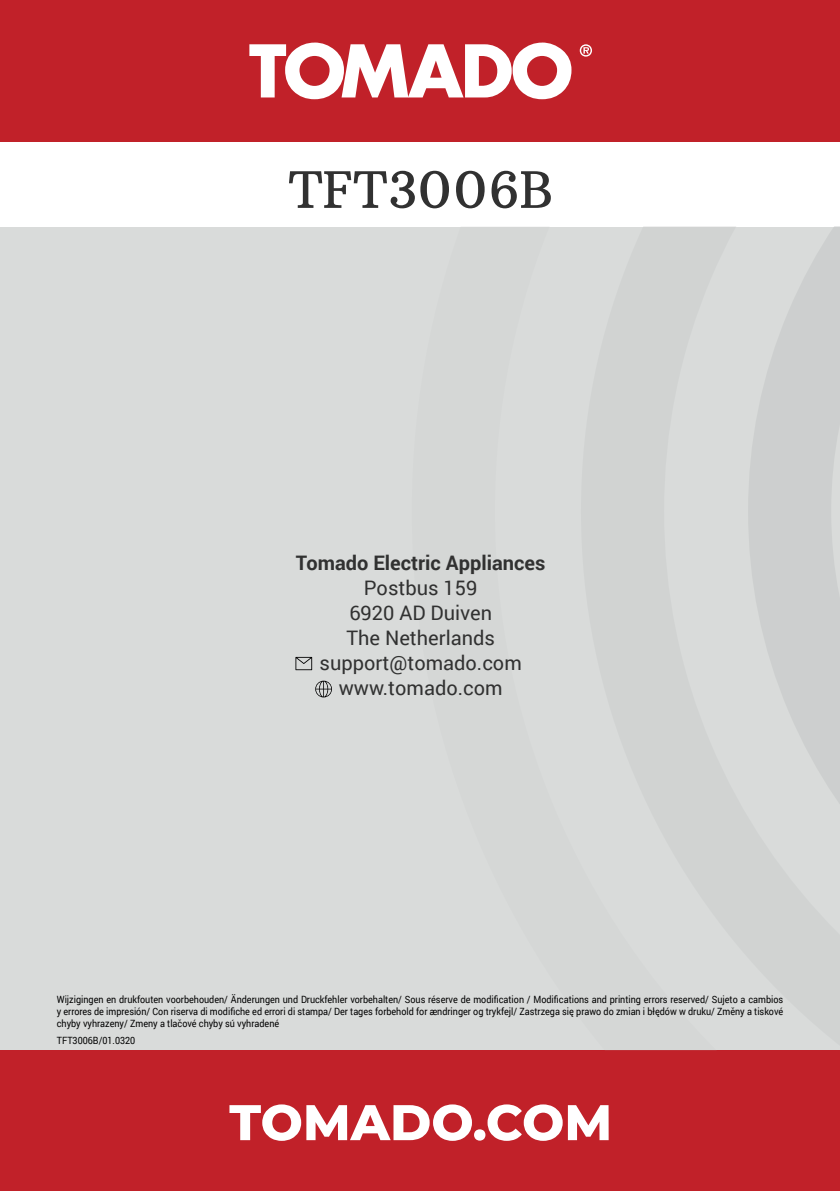
<style>
.page{position:relative;width:840px;height:1191px;background:#fff}
.page>*{position:absolute;margin:0;border:0;box-sizing:border-box;transform-origin:0 0}
.t1{font:800 50px "Montserrat";color:#fff}
.t2{font:50px "Arbutus Slab";color:#313131}
.t3{font:20px/25px "Roboto";color:#313131;text-align:center}
.t4{font:700 20px "Roboto";color:#313131}
.t5{font:10px/12px "Roboto";color:#000;text-align:justify;scale:.9 1}
</style>
<div class="page">
<div style="left:0;top:0;width:839px;height:142px;background:#c12129"></div>
<div style="left:0;top:1049px;width:839px;height:142px;background:#c12129"></div>
<div style="left:0;top:227px;width:839px;height:822px;background:#d9dbda"></div>
<svg style="left:411px;top:227px;width:428px;height:824px"></svg>
<svg style="left:249px;top:43px;width:322px;height:56px"></svg>
<svg style="left:579px;top:44px;width:12px;height:13px"></svg>
<svg style="left:315px;top:680px;width:17px;height:17px"></svg>
<svg style="left:295px;top:657px;width:17px;height:13px"></svg>
<h1 class="t2" style="left:288px;top:170px;width:265px">TFT3006B</h1>
<h2 class="t4" style="left:296px;top:554px;width:251px">Tomado Electric Appliances</h2>
<h2 class="t3" style="left:319px;top:576px;width:204px">Postbus 159<br>6920 AD Duiven<br>The Netherlands support@tomado.com www.tomado.com</h2>
<p class="t5" style="left:57px;top:993px;width:808px">Wijzigingen en drukfouten voorbehouden/ Änderungen und Druckfehler vorbehalten/ Sous réserve de modification / Modifications and printing errors reserved/ Sujeto a cambios y errores de impresión/ Con riserva di modifiche ed errori di stampa/ Der tages forbehold for ændringer og trykfejl/ Zastrzega się prawo do zmian i błędów w druku/ Změny a tiskové chyby vyhrazeny/ Zmeny a tlačové chyby sú vyhradené</p>
<p class="t5" style="left:57px;top:1035px;width:89px">TFT3006B/01.0320</p>
<h1 class="t1" style="left:229px;top:1093px;width:384px">TOMADO.COM</h1>
</div>
